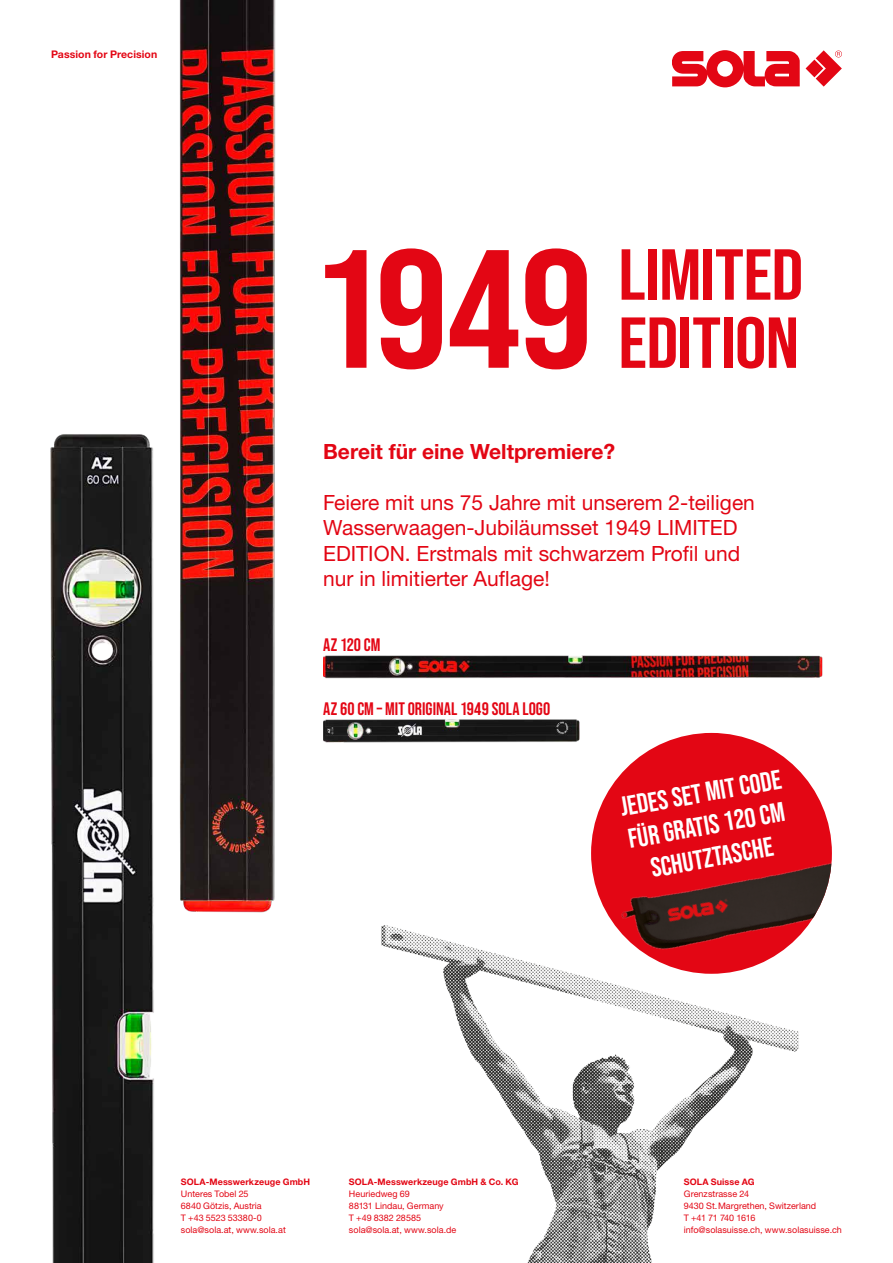
<style>
.page{position:relative;width:893px;height:1263px;background:#fff}
.page>*{position:absolute;margin:0;border:0;box-sizing:border-box;transform-origin:0 0}
.t1{font:168px "Bebas Neue";color:#e30614;scale:1.09 1}
.t2{font:72px "Bebas Neue";letter-spacing:-.01em;color:#e30614;scale:1.09 1}
.t3{font:27.15px/32.5px "Bebas Neue";color:#fff;text-align:center}
.t4{font:21px/25.5px "Helvetica Neue LTW1 G";color:#e30614}
.t5{font:700 21px "Helvetica Neue LTW1 G";color:#e30614}
.t6{font:18px "Bebas Neue";color:#e30614}
.t7{font:700 10.5px "Helvetica Neue LTW1 G";letter-spacing:.005em;color:#e30614}
.t8{font:9px/12px "Helvetica Neue LTW1 G";color:#e30614}
.t9{font:700 9px "Helvetica Neue LTW1 G";letter-spacing:.01em;color:#e30614}
</style>
<div class="page">
<img style="left:381px;top:865px;width:418px;height:398px">
<img style="left:50px;top:434px;width:104px;height:829px">
<img style="left:179px;top:0;width:97px;height:913px">
<img style="left:323px;top:655px;width:500px;height:24px">
<img style="left:323px;top:719px;width:257px;height:24px">
<svg style="left:672px;top:50px;width:170px;height:37px"></svg>
<div style="left:591px;top:733px;width:241px;height:241px;background:#e30614;border-radius:50%"></div>
<img style="left:602px;top:764px;width:230px;height:210px">
<p class="t7" style="left:51px;top:48px;width:108px">Passion for Precision</p>
<h1 class="t1" style="left:310px;top:214px;width:261px">1949</h1>
<h2 class="t2" style="left:618px;top:234px;width:171px">LIMITED</h2>
<h2 class="t2" style="left:618px;top:302px;width:167px">EDITION</h2>
<h3 class="t5" style="left:323px;top:438px;width:294px">Bereit für eine Weltpremiere?</h3>
<h3 class="t4" style="left:323px;top:489px;width:433px">Feiere mit uns 75 Jahre mit unserem 2-teiligen Wasserwaagen-Jubiläumsset 1949 LIMITED EDITION. Erstmals mit schwarzem Profil und nur in limitierter Auflage!</h3>
<h3 class="t6" style="left:323px;top:634px;width:59px">AZ 120 CM</h3>
<h3 class="t6" style="left:323px;top:698px;width:229px">AZ 60 CM – MIT ORIGINAL 1949 SOLA LOGO</h3>
<h3 class="t3" style="left:618px;top:791px;width:165px;rotate:-10deg">JEDES SET MIT CODE<br>FÜR GRATIS 120 CM<br>SCHUTZTASCHE</h3>
<p class="t9" style="left:181px;top:1176px;width:131px">SOLA-Messwerkzeuge GmbH</p>
<p class="t8" style="left:181px;top:1188px;width:106px">Unteres Tobel 25<br>6840 Götzis, Austria<br>T +43 5523 53380-0 sola@sola.at, www.sola.at</p>
<p class="t9" style="left:349px;top:1176px;width:171px">SOLA-Messwerkzeuge GmbH &amp; Co. KG</p>
<p class="t8" style="left:349px;top:1188px;width:109px">Heuriedweg 69<br>88131 Lindau, Germany<br>T +49 8382 28585 sola@sola.at, www.sola.de</p>
<p class="t9" style="left:684px;top:1176px;width:72px">SOLA Suisse AG</p>
<p class="t8" style="left:684px;top:1188px;width:160px">Grenzstrasse 24<br>9430 St.Margrethen, Switzerland<br>T +41 71 740 1616<br>info@solasuisse.ch, www.solasuisse.ch</p>
</div>
